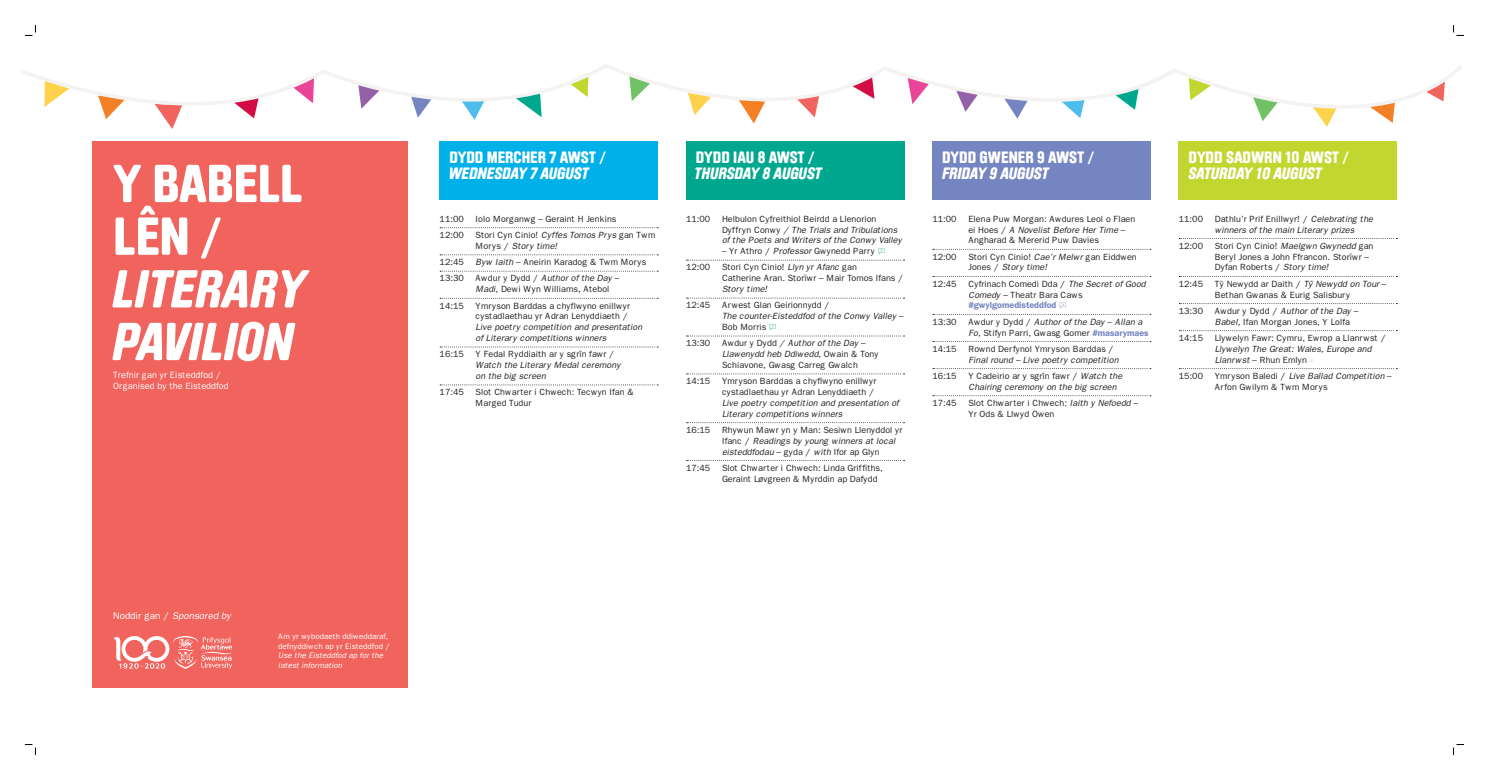
<style>
.page{position:relative;width:1489px;height:780px;background:#fff}
.page>*{position:absolute;margin:0;border:0;box-sizing:border-box;transform-origin:0 0}
.t1{font:italic 900 52.65px/52.6px "Brauer Neue";color:#fff}
.t2{font:900 52.65px/52.6px "Brauer Neue";color:#fff}
.t3{font:900 16.25px "Brauer Neue";color:#fff}
.t4{font:italic 900 16.25px "Brauer Neue";color:#fff}
.t5{font:italic 9.8px "Franklin Gothic";color:#fff}
.t6{font:9.15px/11px "Franklin Gothic";color:#fff}
.t7{font:9px/10.8px "Franklin Gothic";color:#231f20}
.t8{font:italic 9px/10.8px "Franklin Gothic";color:#231f20}
.t9{font:8px/9.6px "Franklin Gothic";color:#fff}
.t10{font:italic 8px/9.6px "Franklin Gothic";color:#fff}
.s1{font-style:italic}
.s2{font-style:normal}
.s3{font-weight:600;color:#7585c1}
</style>
<div class="page">
<svg style="left:22px;top:64px;width:1440px;height:90px"></svg>
<svg style="left:440px;top:227px;width:218px;height:1px"></svg>
<svg style="left:440px;top:254px;width:218px;height:1px"></svg>
<svg style="left:440px;top:271px;width:218px;height:1px"></svg>
<svg style="left:440px;top:298px;width:218px;height:1px"></svg>
<svg style="left:440px;top:346px;width:218px;height:1px"></svg>
<svg style="left:440px;top:384px;width:218px;height:1px"></svg>
<div style="left:439px;top:142px;width:218px;height:58px;background:#00b0e9"></div>
<svg style="left:686px;top:260px;width:218px;height:1px"></svg>
<svg style="left:686px;top:297px;width:218px;height:1px"></svg>
<svg style="left:686px;top:373px;width:218px;height:1px"></svg>
<svg style="left:686px;top:422px;width:218px;height:1px"></svg>
<svg style="left:686px;top:460px;width:218px;height:1px"></svg>
<div style="left:686px;top:142px;width:218px;height:58px;background:#00a78f"></div>
<svg style="left:877px;top:248px;width:7px;height:6px"></svg>
<svg style="left:686px;top:324px;width:218px;height:12px"></svg>
<svg style="left:932px;top:249px;width:218px;height:1px"></svg>
<svg style="left:932px;top:276px;width:218px;height:1px"></svg>
<svg style="left:932px;top:314px;width:218px;height:1px"></svg>
<svg style="left:932px;top:341px;width:218px;height:1px"></svg>
<svg style="left:932px;top:368px;width:218px;height:1px"></svg>
<svg style="left:932px;top:395px;width:218px;height:1px"></svg>
<div style="left:932px;top:142px;width:218px;height:58px;background:#7585c1"></div>
<svg style="left:1059px;top:302px;width:6px;height:6px"></svg>
<svg style="left:1179px;top:238px;width:218px;height:1px"></svg>
<svg style="left:1179px;top:276px;width:218px;height:1px"></svg>
<svg style="left:1179px;top:303px;width:218px;height:1px"></svg>
<svg style="left:1179px;top:330px;width:218px;height:1px"></svg>
<svg style="left:1179px;top:368px;width:218px;height:1px"></svg>
<div style="left:1178px;top:142px;width:218px;height:58px;background:#c1d72f"></div>
<div style="left:92px;top:141px;width:315px;height:546px;background:#f1635d"></div>
<svg style="left:113px;top:636px;width:119px;height:33px"></svg>
<svg style="left:25px;top:25px;width:11px;height:11px"></svg>
<svg style="left:25px;top:744px;width:11px;height:11px"></svg>
<svg style="left:1453px;top:25px;width:10px;height:11px"></svg>
<svg style="left:1453px;top:744px;width:10px;height:11px"></svg>
<h1 class="t2" style="left:113px;top:158px;width:191px">Y BABELL<br>LÊN /</h1>
<h1 class="t1" style="left:113px;top:263px;width:194px">LITERARY<br>PAVILION</h1>
<p class="t6" style="left:113px;top:369px;width:117px">Trefnir gan yr Eisteddfod /<br>Organised by the Eisteddfod</p>
<h2 class="t3" style="left:449px;top:148px;width:158px">DYDD MERCHER 7 AWST /</h2>
<h2 class="t4" style="left:449px;top:164px;width:141px">WEDNESDAY 7 AUGUST</h2>
<p class="t7" style="left:439px;top:213px;width:26px">11:00</p>
<p class="t7" style="left:475px;top:213px;width:142px">Iolo Morganwg – Geraint H Jenkins</p>
<p class="t7" style="left:439px;top:230px;width:26px">12:00</p>
<p class="t7" style="left:475px;top:230px;width:181px">Stori Cyn Cinio! <span class="s1">Cyffes Tomos Prys</span> gan Twm<br>Morys / <span class="s1">Story time!</span></p>
<p class="t7" style="left:439px;top:257px;width:26px">12:45</p>
<p class="t7" style="left:475px;top:257px;width:172px"><span class="s1">Byw Iaith</span> – Aneirin Karadog &amp; Twm Morys</p>
<p class="t7" style="left:439px;top:273px;width:26px">13:30</p>
<p class="t7" style="left:475px;top:273px;width:145px">Awdur y Dydd / <span class="s1">Author of the Day</span> –<br><span class="s1">Madi</span>, Dewi Wyn Williams, Atebol</p>
<p class="t7" style="left:439px;top:300px;width:26px">14:15</p>
<p class="t7" style="left:475px;top:300px;width:156px">Ymryson Barddas a chyflwyno enillwyr cystadlaethau yr Adran Lenyddiaeth /</p>
<p class="t8" style="left:475px;top:322px;width:168px">Live poetry competition and presentation of Literary competitions winners</p>
<p class="t7" style="left:439px;top:349px;width:26px">16:15</p>
<p class="t7" style="left:475px;top:349px;width:141px">Y Fedal Ryddiaith ar y sgrîn fawr /</p>
<p class="t8" style="left:475px;top:360px;width:146px">Watch the Literary Medal ceremony on the big screen</p>
<p class="t7" style="left:439px;top:387px;width:26px">17:45</p>
<p class="t7" style="left:475px;top:387px;width:160px">Slot Chwarter i Chwech: Tecwyn Ifan &amp;<br>Marged Tudur</p>
<h2 class="t3" style="left:695px;top:148px;width:120px">DYDD IAU 8 AWST /</h2>
<h2 class="t4" style="left:694px;top:164px;width:129px">THURSDAY 8 AUGUST</h2>
<p class="t7" style="left:686px;top:213px;width:26px">11:00</p>
<p class="t8" style="left:722px;top:213px;width:182px"><span class="s2">Helbulon Cyfreithiol Beirdd a Llenorion<br>Dyffryn Conwy</span> / The Trials and Tribulations of the Poets and Writers of the Conwy Valley</p>
<p class="t7" style="left:722px;top:246px;width:155px">– Yr Athro / <span class="s1">Professor</span> Gwynedd Parry</p>
<p class="t7" style="left:686px;top:262px;width:26px">12:00</p>
<p class="t7" style="left:722px;top:262px;width:183px">Stori Cyn Cinio! <span class="s1">Llyn yr Afanc</span> gan<br>Catherine Aran. Storïwr – Mair Tomos Ifans /</p>
<p class="t8" style="left:722px;top:284px;width:47px">Story time!</p>
<p class="t7" style="left:686px;top:300px;width:26px">12:45</p>
<p class="t8" style="left:722px;top:300px;width:183px"><span class="s2">Arwest Glan Geirionnydd /<br></span>The counter-Eisteddfod of the Conwy Valley <span class="s2">–<br>Bob Morris</span></p>
<p class="t7" style="left:686px;top:338px;width:26px">13:30</p>
<p class="t7" style="left:722px;top:338px;width:158px">Awdur y Dydd <span class="s1">/ Author of the Day</span> –<br><span class="s1">Llawenydd heb Ddiwedd</span>, Owain &amp; Tony<br>Schiavone, Gwasg Carreg Gwalch</p>
<p class="t7" style="left:686px;top:376px;width:26px">14:15</p>
<p class="t7" style="left:722px;top:376px;width:156px">Ymryson Barddas a chyflwyno enillwyr cystadlaethau yr Adran Lenyddiaeth /</p>
<p class="t8" style="left:722px;top:397px;width:178px">Live poetry competition and presentation of<br>Literary competitions winners</p>
<p class="t7" style="left:686px;top:424px;width:26px">16:15</p>
<p class="t7" style="left:722px;top:424px;width:182px">Rhywun Mawr yn y Man: Sesiwn Llenyddol yr<br>Ifanc / <span class="s1">Readings by young winners at local eisteddfodau</span> – gyda / <span class="s1">with</span> Ifor ap Glyn</p>
<p class="t7" style="left:686px;top:462px;width:26px">17:45</p>
<p class="t7" style="left:722px;top:462px;width:162px">Slot Chwarter i Chwech: Linda Griffiths,<br>Geraint Løvgreen &amp; Myrddin ap Dafydd</p>
<h2 class="t3" style="left:942px;top:148px;width:153px">DYDD GWENER 9 AWST /</h2>
<h2 class="t4" style="left:942px;top:164px;width:108px">FRIDAY 9 AUGUST</h2>
<p class="t7" style="left:932px;top:213px;width:26px">11:00</p>
<p class="t7" style="left:968px;top:213px;width:168px">Elena Puw Morgan: Awdures Leol o Flaen ei Hoes / <span class="s1">A Novelist Before Her Time</span> –<br>Angharad &amp; Mererid Puw Davies</p>
<p class="t7" style="left:932px;top:251px;width:26px">12:00</p>
<p class="t7" style="left:968px;top:251px;width:170px">Stori Cyn Cinio! <span class="s1">Cae’r Melwr</span> gan Eiddwen<br>Jones / <span class="s1">Story time!</span></p>
<p class="t7" style="left:932px;top:278px;width:26px">12:45</p>
<p class="t7" style="left:968px;top:278px;width:179px">Cyfrinach Comedi Dda / <span class="s1">The Secret of Good<br>Comedy</span> – Theatr Bara Caws <span class="s3">#gwylgomedisteddfod</span></p>
<p class="t7" style="left:932px;top:316px;width:26px">13:30</p>
<p class="t7" style="left:968px;top:316px;width:182px">Awdur y Dydd / <span class="s1">Author of the Day</span> – <span class="s1">Allan a<br>Fo</span>, Stifyn Parri, Gwasg Gomer <span class="s3">#masarymaes</span></p>
<p class="t7" style="left:932px;top:343px;width:26px">14:15</p>
<p class="t7" style="left:968px;top:343px;width:147px">Rownd Derfynol Ymryson Barddas /</p>
<p class="t8" style="left:968px;top:354px;width:152px">Final round – Live poetry competition</p>
<p class="t7" style="left:932px;top:370px;width:26px">16:15</p>
<p class="t8" style="left:968px;top:370px;width:155px"><span class="s2">Y Cadeirio ar y sgrîn fawr /</span> Watch the<br>Chairing ceremony on the big screen</p>
<p class="t7" style="left:932px;top:397px;width:26px">17:45</p>
<p class="t7" style="left:968px;top:397px;width:171px">Slot Chwarter i Chwech: <span class="s1">Iaith y Nefoedd</span> –<br>Yr Ods &amp; Llwyd Owen</p>
<h2 class="t3" style="left:1188px;top:148px;width:162px">DYDD SADWRN 10 AWST /</h2>
<h2 class="t4" style="left:1188px;top:164px;width:135px">SATURDAY 10 AUGUST</h2>
<p class="t7" style="left:1178px;top:213px;width:26px">11:00</p>
<p class="t8" style="left:1214px;top:213px;width:160px"><span class="s2">Dathlu’r Prif Enillwyr! /</span> Celebrating the winners of the main Literary prizes</p>
<p class="t7" style="left:1178px;top:240px;width:26px">12:00</p>
<p class="t7" style="left:1214px;top:240px;width:160px">Stori Cyn Cinio! <span class="s1">Maelgwn Gwynedd</span> gan<br>Beryl Jones a John Ffrancon. Storïwr –<br>Dyfan Roberts / <span class="s1">Story time!</span></p>
<p class="t7" style="left:1178px;top:278px;width:26px">12:45</p>
<p class="t7" style="left:1214px;top:278px;width:173px">Tyˆ Newydd ar Daith / <span class="s1">Tyˆ Newydd on Tour</span> –<br>Bethan Gwanas &amp; Eurig Salisbury</p>
<p class="t7" style="left:1178px;top:305px;width:26px">13:30</p>
<p class="t7" style="left:1214px;top:305px;width:145px">Awdur y Dydd / <span class="s1">Author of the Day</span> –<br><span class="s1">Babel</span>, Ifan Morgan Jones, Y Lolfa</p>
<p class="t7" style="left:1178px;top:332px;width:26px">14:15</p>
<p class="t7" style="left:1214px;top:332px;width:173px">Llywelyn Fawr: Cymru, Ewrop a Llanrwst /</p>
<p class="t8" style="left:1214px;top:343px;width:158px">Llywelyn The Great: Wales, Europe and<br>Llanrwst <span class="s2">– Rhun Emlyn</span></p>
<p class="t7" style="left:1178px;top:370px;width:26px">15:00</p>
<p class="t7" style="left:1214px;top:370px;width:178px">Ymryson Baledi / <span class="s1">Live Ballad Competition</span> –<br>Arfon Gwilym &amp; Twm Morys</p>
<p class="t5" style="left:113px;top:610px;width:119px"><span class="s2">Noddir gan /</span> Sponsored by</p>
<p class="t9" style="left:278px;top:631px;width:113px">Am yr wybodaeth ddiweddaraf, defnyddiwch ap yr Eisteddfod /</p>
<p class="t10" style="left:278px;top:651px;width:106px">Use the Eisteddfod ap for the latest information</p>
</div>
